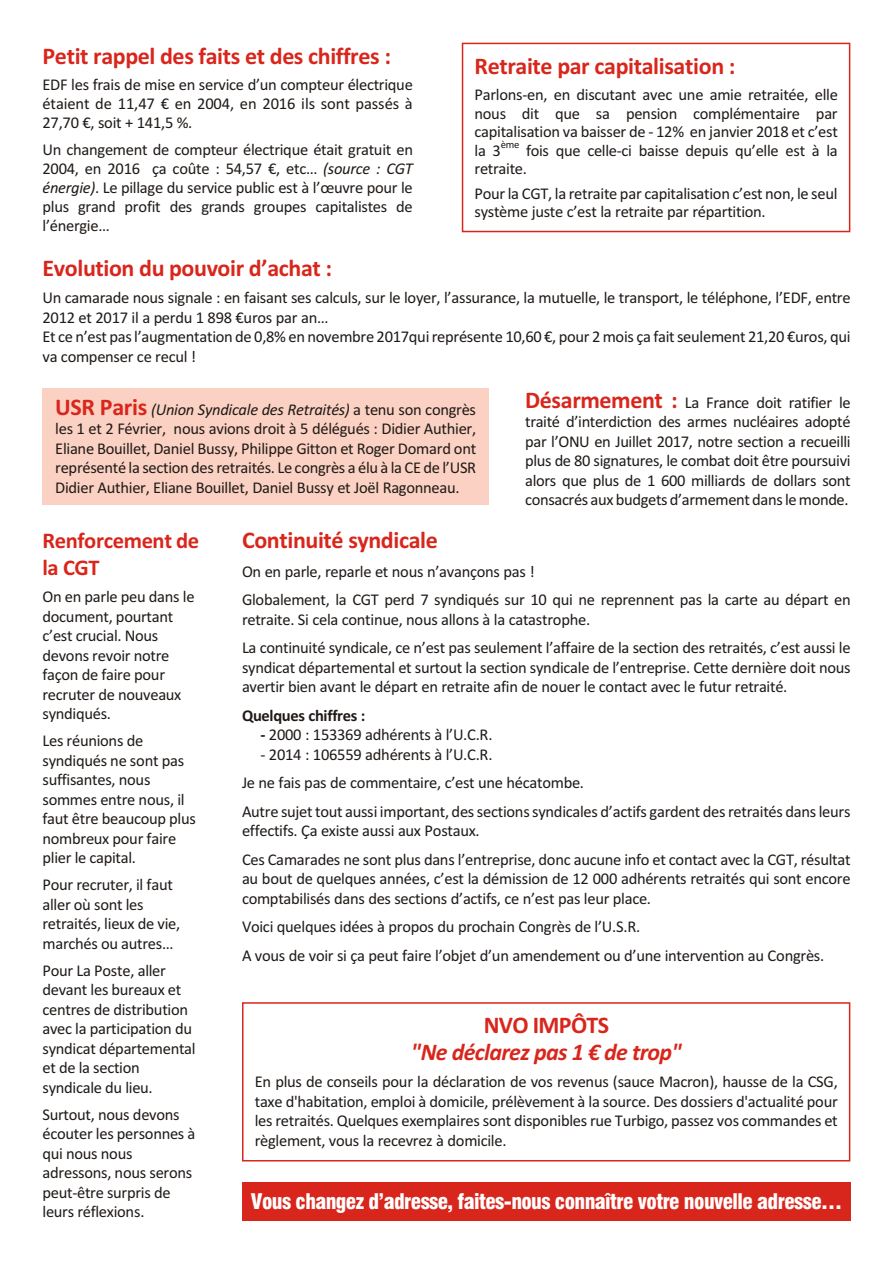
<style>
.page{position:relative;width:894px;height:1263px;background:#fff}
.page>*{position:absolute;margin:0;border:0;box-sizing:border-box;transform-origin:0 0}
.t1{font:700 24px "Calibri";letter-spacing:-.015em;color:#d9261c}
.t2{font:italic 700 24px "Calibri";letter-spacing:-.025em;color:#d9261c}
.t3{font:700 22.5px/27px "Calibri";letter-spacing:-.015em;color:#d9261c}
.t4{font:21px "Swis 721 Blk Cn BT";letter-spacing:-.03em;color:#fff}
.t5{font:16.5px/19.5px "Calibri";letter-spacing:-.02em;color:#1f1a17}
.t6{font:700 16.5px "Calibri";letter-spacing:-.02em;color:#1f1a17}
.t7{font:10.8px "Calibri";color:#1f1a17}
.s1{font-style:italic}
.s2{font-weight:700;font-size:24px;color:#d9261c}
.s3{font-weight:700}
</style>
<div class="page">
<div style="left:462px;top:43px;width:388px;height:189px;border:2px solid #d9261c"></div>
<div style="left:43px;top:388px;width:446px;height:117px;background:#fad1c2"></div>
<div style="left:242px;top:1182px;width:608px;height:38px;background:#d9261c"></div>
<div style="left:242px;top:1002px;width:608px;height:159px;border:2px solid #d9261c"></div>
<h1 class="t1" style="left:43px;top:46px;width:350px">Petit rappel des faits et des chiffres :</h1>
<p class="t5" style="left:43px;top:77px;width:372px;line-height:19px;text-align:justify">EDF les frais de mise en service d’un compteur électrique étaient de 11,47 € en 2004, en 2016 ils sont passés à 27,70 €, soit + 141,5 %.</p>
<p class="t5" style="left:43px;top:141px;width:372px;line-height:19px;text-align:justify">Un changement de compteur électrique était gratuit en 2004, en 2016 ça coûte : 54,57 €, etc… <span class="s1">(source : CGT énergie)</span>. Le pillage du service public est à l’œuvre pour le plus grand profit des grands groupes capitalistes de l’énergie…</p>
<h1 class="t1" style="left:475px;top:56px;width:262px">Retraite par capitalisation :</h1>
<p class="t5" style="left:475px;top:87px;width:365px;line-height:18.5px;text-align:justify">Parlons-en, en discutant avec une amie retraitée, elle nous dit que sa pension complémentaire par capitalisation va baisser de - 12% en janvier 2018 et c’est la 3</p>
<p class="t7" style="left:501px;top:140px;width:20px">ème</p>
<p class="t5" style="left:475px;top:142px;width:365px;line-height:18.5px;text-indent:51px">fois que celle-ci baisse depuis qu’elle est à la retraite.</p>
<p class="t5" style="left:475px;top:185px;width:365px;line-height:18.5px">Pour la CGT, la retraite par capitalisation c’est non, le seul système juste c’est la retraite par répartition.</p>
<h1 class="t1" style="left:43px;top:258px;width:291px">Evolution du pouvoir d’achat :</h1>
<p class="t5" style="left:43px;top:289px;width:810px">Un camarade nous signale : en faisant ses calculs, sur le loyer, l’assurance, la mutuelle, le transport, le téléphone, l’EDF, entre 2012 et 2017 il a perdu 1 898 €uros par an…<br>Et ce n’est pas l’augmentation de 0,8% en novembre 2017qui représente 10,60 €, pour 2 mois ça fait seulement 21,20 €uros, qui va compenser ce recul !</p>
<p class="t5" style="left:55px;top:401px;width:423px;text-align:justify"><span class="s2">USR Paris</span> <span class="s1">(Union Syndicale des Retraités)</span> a tenu son congrès les 1 et 2 Février, nous avions droit à 5 délégués : Didier Authier, Eliane Bouillet, Daniel Bussy, Philippe Gitton et Roger Domard ont représenté la section des retraités. Le congrès a élu à la CE de l’USR Didier Authier, Eliane Bouillet, Daniel Bussy et Joël Ragonneau.</p>
<p class="t5" style="left:525px;top:394px;width:327px;text-align:justify"><span class="s2">Désarmement :</span> La France doit ratifier le traité d’interdiction des armes nucléaires adopté par l’ONU en Juillet 2017, notre section a recueilli plus de 80 signatures, le combat doit être poursuivi alors que plus de 1 600 milliards de dollars sont consacrés aux budgets d’armement dans le monde.</p>
<h2 class="t3" style="left:43px;top:529px;width:158px">Renforcement de la CGT</h2>
<p class="t5" style="left:43px;top:588px;width:154px">On en parle peu dans le document, pourtant c’est crucial. Nous devons revoir notre façon de faire pour recruter de nouveaux syndiqués.</p>
<p class="t5" style="left:43px;top:732px;width:155px">Les réunions de syndiqués ne sont pas suffisantes, nous sommes entre nous, il faut être beaucoup plus nombreux pour faire plier le capital.</p>
<p class="t5" style="left:43px;top:876px;width:139px">Pour recruter, il faut aller où sont les retraités, lieux de vie, marchés ou autres…</p>
<p class="t5" style="left:43px;top:962px;width:155px">Pour La Poste, aller devant les bureaux et centres de distribution avec la participation du syndicat départemental et de la section syndicale du lieu.</p>
<p class="t5" style="left:43px;top:1106px;width:154px">Surtout, nous devons écouter les personnes à qui nous nous adressons, nous serons peut-être surpris de leurs réflexions.</p>
<h1 class="t1" style="left:242px;top:530px;width:197px">Continuité syndicale</h1>
<p class="t5" style="left:242px;top:558px;width:610px;line-height:28.5px">On en parle, reparle et nous n’avançons pas !<br>Globalement, la CGT perd 7 syndiqués sur 10 qui ne reprennent pas la carte au départ en</p>
<p class="t5" style="left:242px;top:606px;width:610px;line-height:28.5px">retraite. Si cela continue, nous allons à la catastrophe.<br>La continuité syndicale, ce n’est pas seulement l’affaire de la section des retraités, c’est aussi le</p>
<p class="t5" style="left:242px;top:659px;width:610px">syndicat départemental et surtout la section syndicale de l’entreprise. Cette dernière doit nous avertir bien avant le départ en retraite afin de nouer le contact avec le futur retraité.</p>
<p class="t6" style="left:242px;top:708px;width:125px">Quelques chiffres :</p>
<p class="t5" style="left:261px;top:726px;width:234px"><span class="s3">-</span> 2000 : 153369 adhérents à l’U.C.R.</p>
<p class="t5" style="left:242px;top:741px;width:610px;line-height:28.5px;text-indent:18px">- 2014 : 106559 adhérents à l’U.C.R.<br>Je ne fais pas de commentaire, c’est une hécatombe.<br>Autre sujet tout aussi important, des sections syndicales d’actifs gardent des retraités dans leurs</p>
<p class="t5" style="left:242px;top:818px;width:610px;line-height:28.5px">effectifs. Ça existe aussi aux Postaux.<br>Ces Camarades ne sont plus dans l’entreprise, donc aucune info et contact avec la CGT, résultat</p>
<p class="t5" style="left:242px;top:870px;width:610px">au bout de quelques années, c’est la démission de 12 000 adhérents retraités qui sont encore comptabilisés dans des sections d’actifs, ce n’est pas leur place.</p>
<p class="t5" style="left:242px;top:914px;width:584px;line-height:28.5px">Voici quelques idées à propos du prochain Congrès de l’U.S.R.<br>A vous de voir si ça peut faire l’objet d’un amendement ou d’une intervention au Congrès.</p>
<h1 class="t1" style="left:484px;top:1015px;width:127px">NVO IMPÔTS</h1>
<h1 class="t2" style="left:411px;top:1042px;width:273px">"Ne déclarez pas 1 € de trop"</h1>
<p class="t5" style="left:255px;top:1074px;width:585px;text-align:justify">En plus de conseils pour la déclaration de vos revenus (sauce Macron), hausse de la CSG, taxe d'habitation, emploi à domicile, prélèvement à la source. Des dossiers d'actualité pour les retraités. Quelques exemplaires sont disponibles rue Turbigo, passez vos commandes et règlement, vous la recevrez à domicile.</p>
<p class="t4" style="left:251px;top:1193px;width:593px">Vous changez d’adresse, faites-nous connaître votre nouvelle adresse…</p>
</div>
